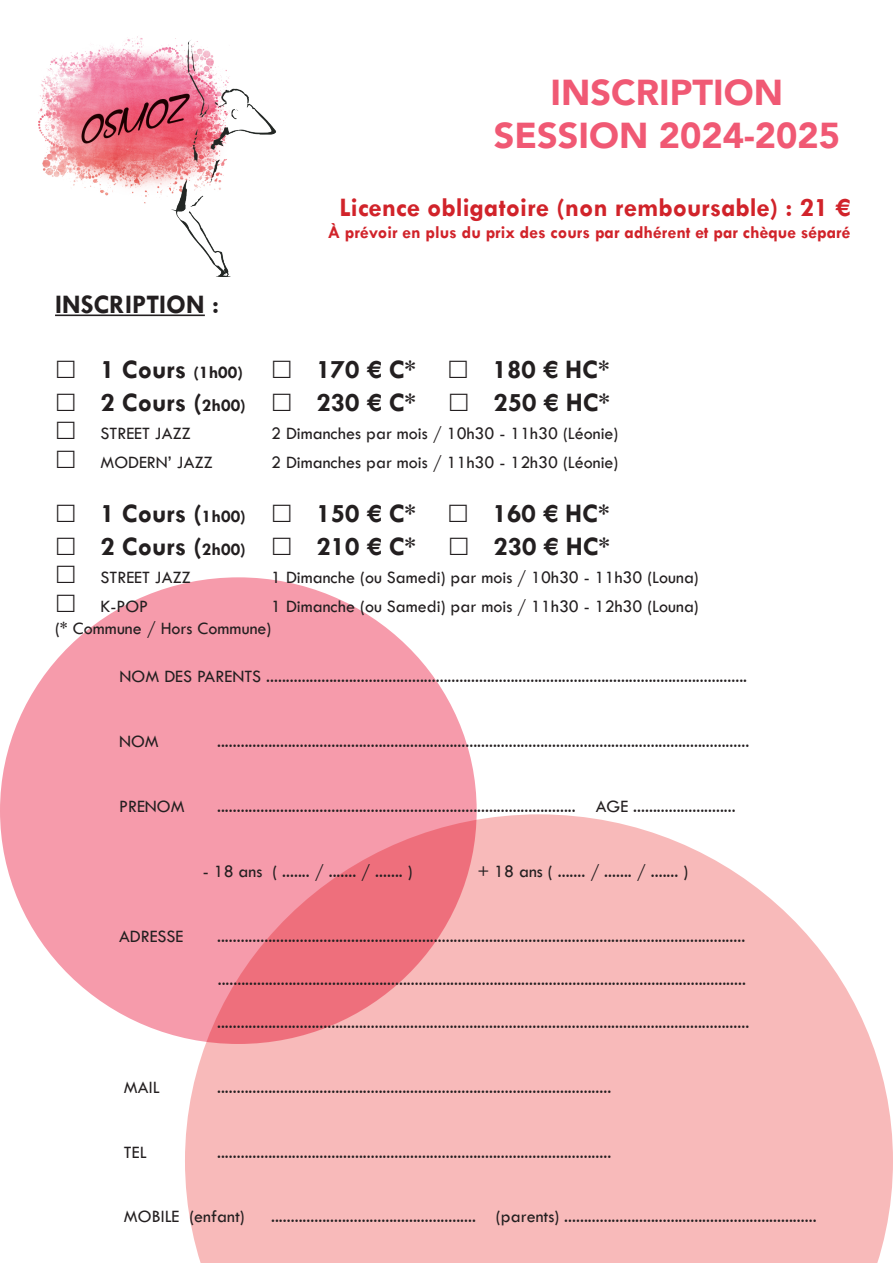
<style>
.page{position:relative;width:893px;height:1263px;background:#fff}
.page>*{position:absolute;margin:0;border:0;box-sizing:border-box;transform-origin:0 0}
.t1{font:900 36px/43.2px "Avenir";color:#f05974;text-align:center}
.t2{font:700 27px "Tw Cen";color:#231f20}
.t3{font:700 27px "Tw Cen";color:#d1232a}
.t4{font:18px "Tw Cen";color:#231f20}
.t5{font:700 18px "Tw Cen";color:#d1232a}
.s1{font-size:18px}
</style>
<div class="page">
<img style="left:38px;top:36px;width:238px;height:240px">
<div style="left:0;top:577px;width:477px;height:467px;background:#f69bab;border-radius:50%"></div>
<svg style="left:185px;top:814px;width:708px;height:449px;fill:#f8baba"></svg>
<hr style="left:55px;top:314px;width:150px;height:2px;background:#231f20">
<h1 class="t1" style="left:494px;top:70px;width:348px">INSCRIPTION<br>SESSION 2024-2025</h1>
<p class="t2" style="left:55px;top:289px;width:165px">INSCRIPTION :</p>
<p class="t3" style="left:339px;top:191px;width:512px">Licence obligatoire (non remboursable) : 21 €</p>
<p class="t5" style="left:328px;top:221px;width:524px">À prévoir en plus du prix des cours par adhérent et par chèque séparé</p>
<p class="t2" style="left:100px;top:353px;width:144px">1 Cours <span class="s1">(1h00)</span></p>
<p class="t2" style="left:316px;top:353px;width:101px">170 € C*</p>
<p class="t2" style="left:493px;top:353px;width:118px">180 € HC*</p>
<p class="t2" style="left:100px;top:386px;width:147px">2 Cours (<span class="s1">2h00)</span></p>
<p class="t2" style="left:316px;top:386px;width:101px">230 € C*</p>
<p class="t2" style="left:493px;top:386px;width:118px">250 € HC*</p>
<p class="t4" style="left:100px;top:423px;width:92px">STREET JAZZ</p>
<p class="t4" style="left:271px;top:423px;width:349px">2 Dimanches par mois / 10h30 - 11h30 (Léonie)</p>
<p class="t4" style="left:100px;top:452px;width:114px">MODERN’ JAZZ</p>
<p class="t4" style="left:271px;top:452px;width:349px">2 Dimanches par mois / 11h30 - 12h30 (Léonie)</p>
<p class="t2" style="left:100px;top:497px;width:147px">1 Cours (<span class="s1">1h00)</span></p>
<p class="t2" style="left:316px;top:497px;width:101px">150 € C*</p>
<p class="t2" style="left:493px;top:497px;width:118px">160 € HC*</p>
<p class="t2" style="left:100px;top:530px;width:147px">2 Cours (<span class="s1">2h00)</span></p>
<p class="t2" style="left:316px;top:530px;width:101px">210 € C*</p>
<p class="t2" style="left:493px;top:530px;width:118px">230 € HC*</p>
<p class="t4" style="left:100px;top:567px;width:92px">STREET JAZZ</p>
<p class="t4" style="left:271px;top:567px;width:429px">1 Dimanche (ou Samedi) par mois / 10h30 - 11h30 (Louna)</p>
<p class="t4" style="left:100px;top:596px;width:49px">K-POP</p>
<p class="t4" style="left:271px;top:596px;width:429px">1 Dimanche (ou Samedi) par mois / 11h30 - 12h30 (Louna)</p>
<p class="t4" style="left:55px;top:617px;width:218px">(* Commune / Hors Commune)</p>
<p class="t4" style="left:120px;top:666px;width:629px">NOM DES PARENTS ..........................................................................................................................</p>
<p class="t4" style="left:119px;top:731px;width:41px">NOM</p>
<p class="t4" style="left:217px;top:731px;width:534px">.......................................................................................................................................</p>
<p class="t4" style="left:119px;top:795px;width:67px">PRENOM</p>
<p class="t4" style="left:217px;top:795px;width:520px">........................................................................................... AGE ..........................</p>
<p class="t4" style="left:203px;top:860px;width:211px">- 18 ans ( ....... / ....... / ....... )</p>
<p class="t4" style="left:477px;top:860px;width:212px">+ 18 ans ( ....... / ....... / ....... )</p>
<p class="t4" style="left:119px;top:925px;width:66px">ADRESSE</p>
<p class="t4" style="left:217px;top:925px;width:530px">......................................................................................................................................</p>
<p class="t4" style="left:218px;top:968px;width:530px">......................................................................................................................................</p>
<p class="t4" style="left:217px;top:1011px;width:534px">.......................................................................................................................................</p>
<p class="t4" style="left:124px;top:1076px;width:37px">MAIL</p>
<p class="t4" style="left:217px;top:1076px;width:396px">....................................................................................................</p>
<p class="t4" style="left:124px;top:1141px;width:24px">TEL</p>
<p class="t4" style="left:217px;top:1141px;width:396px">....................................................................................................</p>
<p class="t4" style="left:124px;top:1206px;width:122px">MOBILE (enfant)</p>
<p class="t4" style="left:271px;top:1206px;width:547px">.................................................... (parents) ................................................................</p>
</div>
